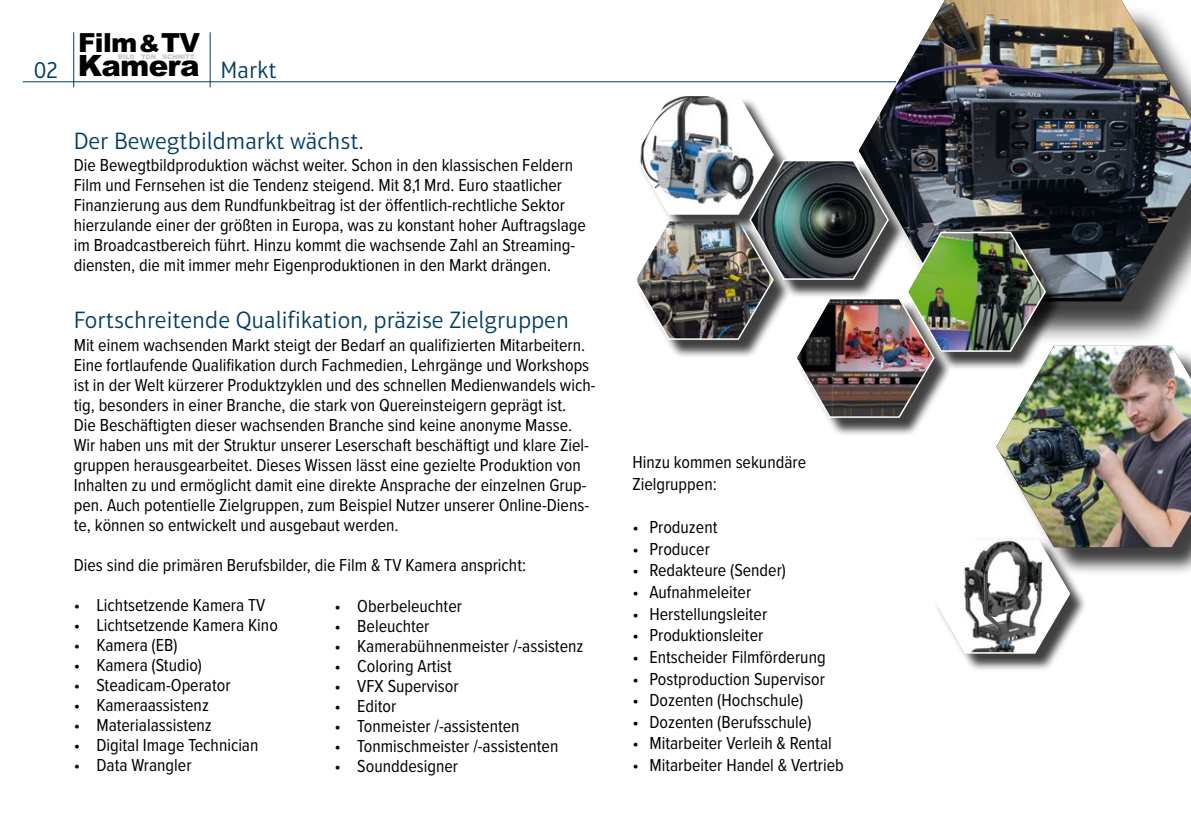
<style>
.page{position:relative;width:1191px;height:840px;background:#fff}
.page>*{position:absolute;margin:0;border:0;box-sizing:border-box;transform-origin:0 0}
.t1{font:900 29.4px "Arial";letter-spacing:-.025em;color:#000}
.t2{font:900 26.4px "Arial";letter-spacing:-.025em;color:#000}
.t3{font:300 24px "Aptifer Sans LT Pro";color:#003d62}
.t4{font:18px/20px "Proxima Nova Cond";color:#000}
.t5{font:900 6.4px "Arial";color:#c6c7c8}
.s1{font-size:23.8px}
</style>
<div class="page">
<div style="left:934px;top:536px;width:154px;height:135px;background:#000;opacity:.75"></div>
<img style="left:859px;top:0;width:332px;height:93px">
<hr style="left:73px;top:32px;width:1px;height:55px;background:#003d62">
<hr style="left:210px;top:32px;width:1px;height:55px;background:#003d62">
<hr style="left:23px;top:81px;width:873px;height:1px;background:#003d62">
<img style="left:636px;top:93px;width:555px;height:561px">
<h3 class="t3" style="left:34px;top:60px;width:26px">02</h3>
<h2 class="t2" style="left:78px;top:28px;width:123px">Film<span class="s1">&amp;</span>TV</h2>
<h1 class="t1" style="left:78px;top:48px;width:124px">Kamera</h1>
<p class="t5" style="left:118px;top:53px;width:78px">BILD TON SCHNITT</p>
<h3 class="t3" style="left:221px;top:60px;width:58px">Markt</h3>
<h3 class="t3" style="left:74px;top:131px;width:291px">Der Bewegtbildmarkt wächst.</h3>
<p class="t4" style="left:74px;top:155px;width:514px">Die Bewegtbildproduktion wächst weiter. Schon in den klassischen Feldern Film und Fernsehen ist die Tendenz steigend. Mit 8,1 Mrd. Euro staatlicher Finanzierung aus dem Rundfunkbeitrag ist der öffentlich-rechtliche Sektor hierzulande einer der größten in Europa, was zu konstant hoher Auftragslage im Broadcastbereich führt. Hinzu kommt die wachsende Zahl an Streaming&shy;diensten, die mit immer mehr Eigenproduktionen in den Markt drängen.</p>
<h3 class="t3" style="left:74px;top:310px;width:497px">Fortschreitende Qualifikation, präzise Zielgruppen</h3>
<p class="t4" style="left:74px;top:335px;width:523px">Mit einem wachsenden Markt steigt der Bedarf an qualifizierten Mitarbeitern.<br>Eine fortlaufende Qualifikation durch Fachmedien, Lehrgänge und Workshops ist in der Welt kürzerer Produktzyklen und des schnellen Medienwandels wich&shy;tig, besonders in einer Branche, die stark von Quereinsteigern geprägt ist.<br>Die Beschäftigten dieser wachsenden Branche sind keine anonyme Masse.<br>Wir haben uns mit der Struktur unserer Leserschaft beschäftigt und klare Ziel&shy;gruppen herausgearbeitet. Dieses Wissen lässt eine gezielte Produktion von Inhalten zu und ermöglicht damit eine direkte Ansprache der einzelnen Grup&shy;pen. Auch potentielle Zielgruppen, zum Beispiel Nutzer unserer Online-Diens&shy;te, können so entwickelt und ausgebaut werden.</p>
<p class="t4" style="left:74px;top:555px;width:454px">Dies sind die primären Berufsbilder, die Film &amp; TV Kamera anspricht:</p>
<p class="t4" style="left:74px;top:595px;width:193px">• Lichtsetzende Kamera TV</p>
<p class="t4" style="left:74px;top:615px;width:206px">• Lichtsetzende Kamera Kino</p>
<p class="t4" style="left:74px;top:635px;width:105px">• Kamera (EB)</p>
<p class="t4" style="left:74px;top:655px;width:130px">• Kamera (Studio)</p>
<p class="t4" style="left:74px;top:675px;width:158px">• Steadicam-Operator</p>
<p class="t4" style="left:74px;top:695px;width:137px">• Kameraassistenz</p>
<p class="t4" style="left:74px;top:715px;width:140px">• Materialassistenz</p>
<p class="t4" style="left:74px;top:735px;width:186px">• Digital Image Technician</p>
<p class="t4" style="left:74px;top:755px;width:119px">• Data Wrangler</p>
<p class="t4" style="left:334px;top:595px;width:129px">• Oberbeleuchter</p>
<p class="t4" style="left:334px;top:615px;width:96px">• Beleuchter</p>
<p class="t4" style="left:334px;top:635px;width:250px">• Kamerabühnenmeister /-assistenz</p>
<p class="t4" style="left:334px;top:655px;width:119px">• Coloring Artist</p>
<p class="t4" style="left:334px;top:675px;width:125px">• VFX Supervisor</p>
<p class="t4" style="left:334px;top:695px;width:63px">• Editor</p>
<p class="t4" style="left:334px;top:715px;width:186px">• Tonmeister /-assistenten</p>
<p class="t4" style="left:334px;top:735px;width:225px">• Tonmischmeister /-assistenten</p>
<p class="t4" style="left:334px;top:755px;width:125px">• Sounddesigner</p>
<p class="t4" style="left:632px;top:451px;width:175px;line-height:21.6px">Hinzu kommen sekundäre<br>Zielgruppen:</p>
<p class="t4" style="left:632px;top:517px;width:87px">• Produzent</p>
<p class="t4" style="left:632px;top:539px;width:79px">• Producer</p>
<p class="t4" style="left:632px;top:560px;width:155px">• Redakteure (Sender)</p>
<p class="t4" style="left:632px;top:582px;width:120px">• Aufnahmeleiter</p>
<p class="t4" style="left:632px;top:603px;width:136px">• Herstellungsleiter</p>
<p class="t4" style="left:632px;top:625px;width:132px">• Produktionsleiter</p>
<p class="t4" style="left:632px;top:647px;width:195px">• Entscheider Filmförderung</p>
<p class="t4" style="left:632px;top:668px;width:194px">• Postproduction Supervisor</p>
<p class="t4" style="left:632px;top:690px;width:172px">• Dozenten (Hochschule)</p>
<p class="t4" style="left:632px;top:711px;width:181px">• Dozenten (Berufsschule)</p>
<p class="t4" style="left:632px;top:733px;width:201px">• Mitarbeiter Verleih &amp; Rental</p>
<p class="t4" style="left:632px;top:755px;width:213px">• Mitarbeiter Handel &amp; Vertrieb</p>
</div>
